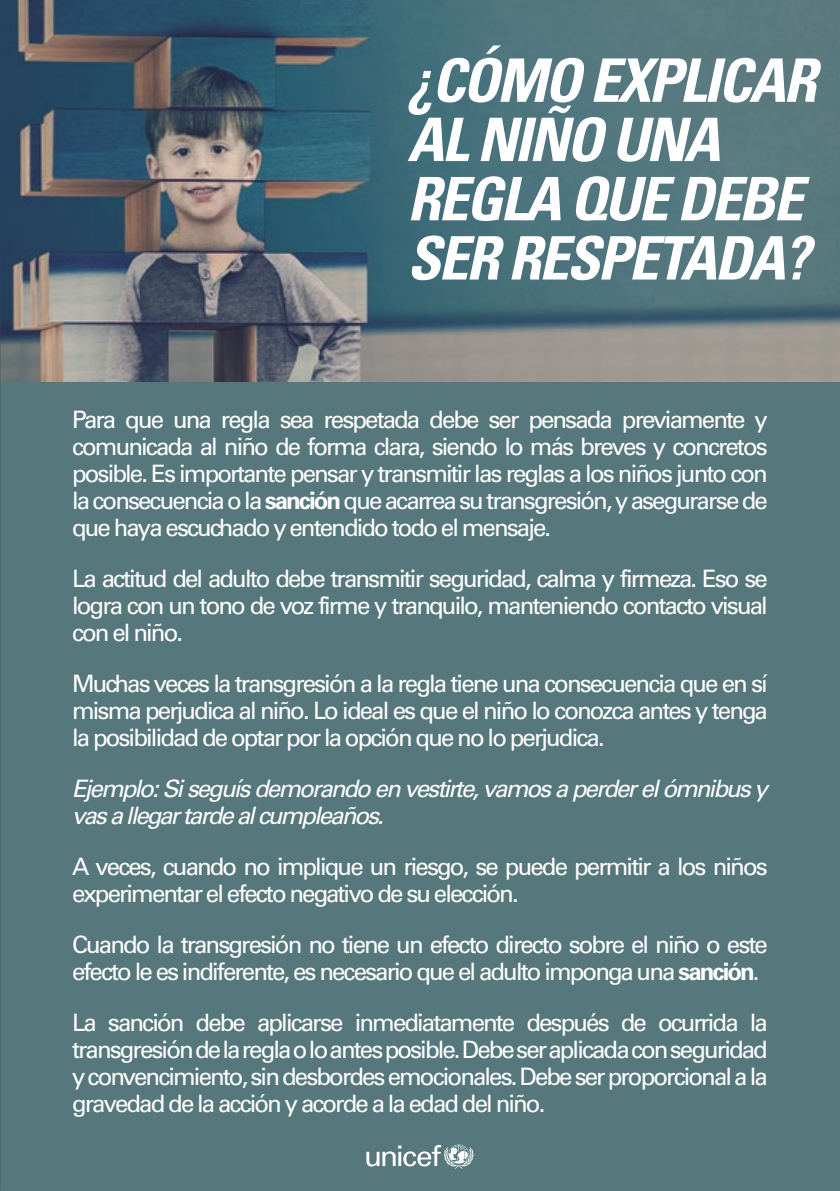
<style>
.page{position:relative;width:840px;height:1191px;background:#fff}
.page>*{position:absolute;margin:0;border:0;box-sizing:border-box;transform-origin:0 0}
.t1{font:italic 700 condensed 60px/59.2px "Univers LT Std";letter-spacing:-.04em;color:#fff}
.t2{font:24px/27px "Univers LT Std";letter-spacing:-.08em;color:#fff;text-align:justify}
.t3{font:italic 24px/27px "Univers LT Std";letter-spacing:-.08em;color:#fff}
.s1{font-weight:700}
</style>
<div class="page">
<div style="left:0;top:0;width:839px;height:1191px;background:#56777b"></div>
<img style="left:0;top:0;width:839px;height:382px">
<svg style="left:366px;top:1144px;width:107px;height:24px"></svg>
<h1 class="t1" style="left:407px;top:51px;width:410px">¿CÓMO EXPLICAR<br>AL NIÑO UNA<br>REGLA QUE DEBE<br>SER RESPETADA?</h1>
<p class="t2" style="left:72px;top:406px;width:697px">Para que una regla sea respetada debe ser pensada previamente y comunicada al niño de forma clara, siendo lo más breves y concretos posible. Es importante pensar y transmitir las reglas a los niños junto con la consecuencia o la <span class="s1">sanción</span> que acarrea su transgresión, y asegurarse de que haya escuchado y entendido todo el mensaje.</p>
<p class="t2" style="left:72px;top:565px;width:697px">La actitud del adulto debe transmitir seguridad, calma y firmeza. Eso se logra con un tono de voz firme y tranquilo, manteniendo contacto visual con el niño.</p>
<p class="t2" style="left:72px;top:670px;width:697px">Muchas veces la transgresión a la regla tiene una consecuencia que en sí misma perjudica al niño. Lo ideal es que el niño lo conozca antes y tenga la posibilidad de optar por la opción que no lo perjudica.</p>
<p class="t3" style="left:72px;top:775px;width:697px">Ejemplo: Si seguís demorando en vestirte, vamos a perder el ómnibus y vas a llegar tarde al cumpleaños.</p>
<p class="t2" style="left:72px;top:853px;width:696px">A veces, cuando no implique un riesgo, se puede permitir a los niños experimentar el efecto negativo de su elección.</p>
<p class="t2" style="left:72px;top:931px;width:697px">Cuando la transgresión no tiene un efecto directo sobre el niño o este efecto le es indiferente, es necesario que el adulto imponga una <span class="s1">sanción</span>.</p>
<p class="t2" style="left:72px;top:1009px;width:697px">La sanción debe aplicarse inmediatamente después de ocurrida la transgresión de la regla o lo antes posible. Debe ser aplicada con seguridad y convencimiento, sin desbordes emocionales. Debe ser proporcional a la gravedad de la acción y acorde a la edad del niño.</p>
</div>
